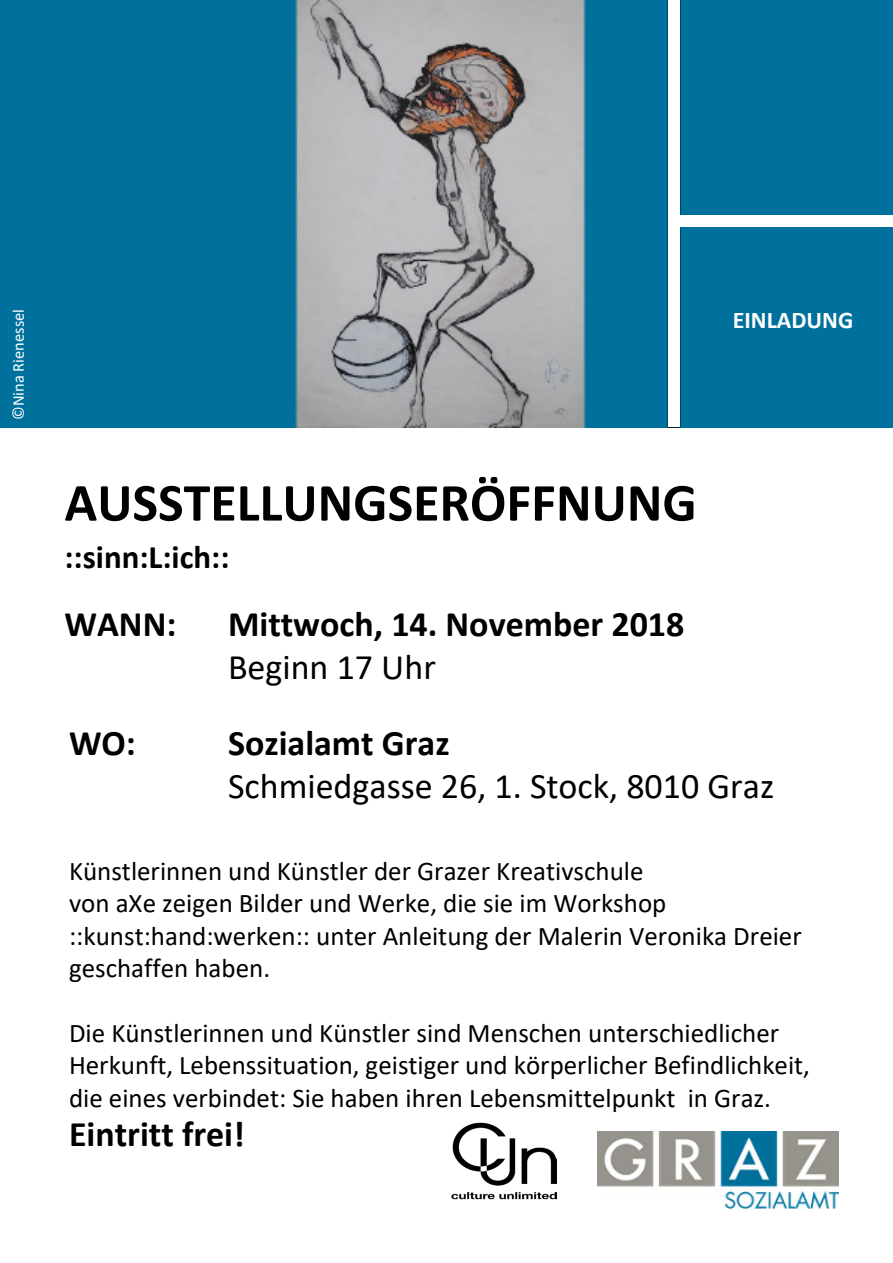
<style>
.page{position:relative;width:893px;height:1263px;background:#fff}
.page>*{position:absolute;margin:0;border:0;box-sizing:border-box;transform-origin:0 0}
.t1{font:700 54px "Calibri";color:#000}
.t2{font:36px/43.2px "Calibri";color:#000}
.t3{font:700 36px "Calibri";color:#000}
.t4{font:700 33px "Calibri";color:#000}
.t5{font:27px/32.4px "Calibri";color:#000}
.t6{font:700 24px "Calibri";color:#fff}
.t7{font:16.5px "Calibri";color:#fff}
.s1{font-weight:700}
</style>
<div class="page">
<img style="left:0;top:0;width:893px;height:428px">
<img style="left:451px;top:1122px;width:105px;height:78px">
<img style="left:598px;top:1131px;width:241px;height:78px">
<div style="left:668px;top:1px;width:12px;height:426px;background:#fff"></div>
<div style="left:675px;top:215px;width:218px;height:12px;background:#fff"></div>
<p class="t7" style="left:7px;top:420px;width:113px;rotate:-90deg">©Nina Rienessel</p>
<p class="t6" style="left:733px;top:303px;width:122px">EINLADUNG</p>
<p class="t1" style="left:64px;top:464px;width:634px">AUSSTELLUNGSERÖFFNUNG</p>
<p class="t4" style="left:64px;top:533px;width:166px">::sinn:L:ich::</p>
<p class="t3" style="left:64px;top:599px;width:113px">WANN:</p>
<p class="t3" style="left:228px;top:599px;width:458px">Mittwoch, 14. November 2018</p>
<p class="t2" style="left:228px;top:645px;width:209px">Beginn 17 Uhr</p>
<p class="t3" style="left:69px;top:717px;width:68px">WO:</p>
<p class="t2" style="left:228px;top:720px;width:548px"><span class="s1">Sozialamt Graz<br></span>Schmiedgasse 26, 1. Stock, 8010 Graz</p>
<p class="t5" style="left:69px;top:854px;width:734px">Künstlerinnen und Künstler der Grazer Kreativschule<br>von aXe zeigen Bilder und Werke, die sie im Workshop ::kunst:hand:werken:: unter Anleitung der Malerin Veronika Dreier geschaffen haben.</p>
<p class="t5" style="left:69px;top:1016px;width:742px">Die Künstlerinnen und Künstler sind Menschen unterschiedlicher<br>Herkunft, Lebenssituation, geistiger und körperlicher Befindlichkeit, die eines verbindet: Sie haben ihren Lebensmittelpunkt in Graz.</p>
<p class="t3" style="left:69px;top:1109px;width:177px">Eintritt frei!</p>
</div>
